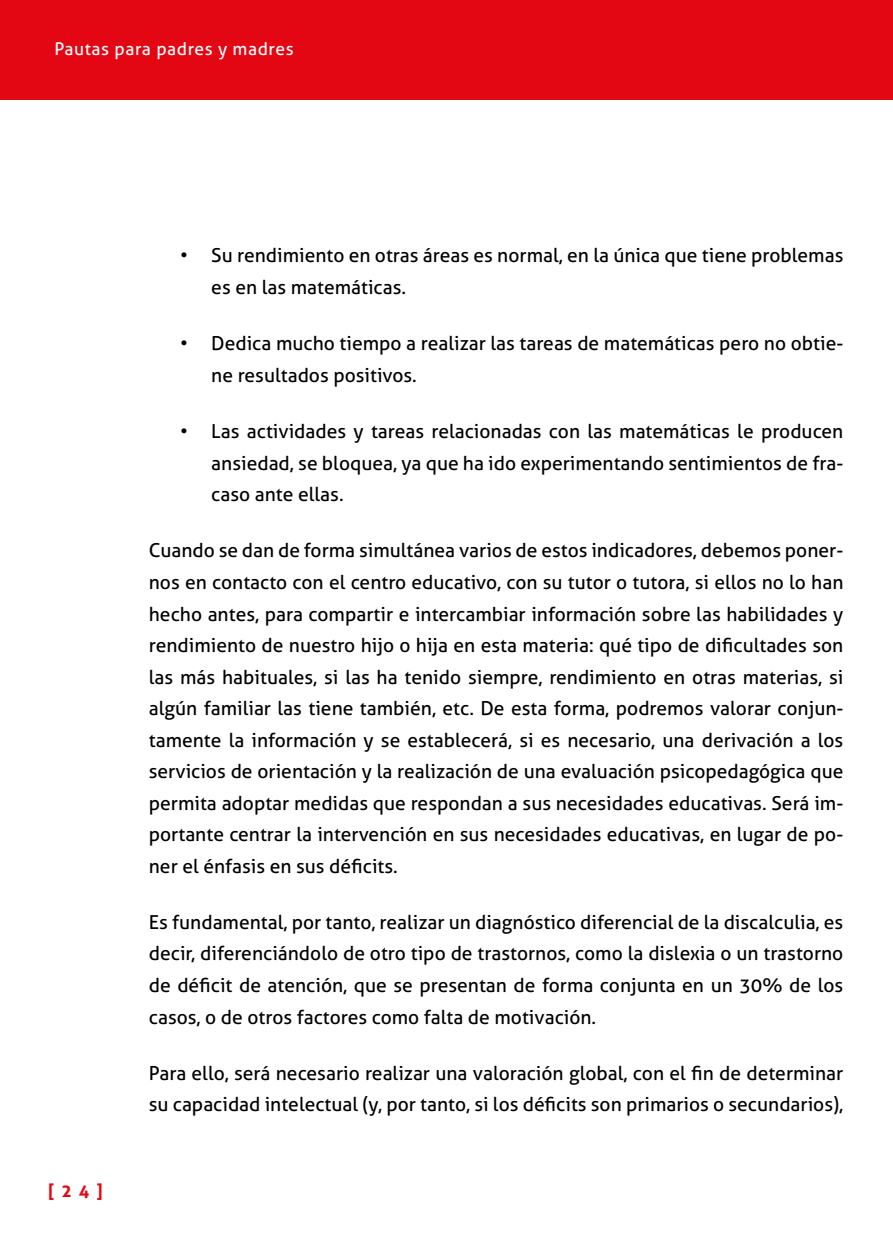
<style>
.page{position:relative;width:893px;height:1241px;background:#fff}
.page>*{position:absolute;margin:0;border:0;box-sizing:border-box;transform-origin:0 0}
.t1{font:19.25px/31.5px "Aller";color:#000}
.t2{font:17.5px "Aller";letter-spacing:.035em;color:#fff}
.t3{font:700 17.5px "Aller";color:#e30613}
</style>
<div class="page">
<div style="left:0;top:0;width:893px;height:99px;background:#e30613"></div>
<p class="t2" style="left:54px;top:38px;width:241px">Pautas para padres y madres</p>
<p class="t1" style="left:211px;top:240px;width:634px;text-indent:-31px">• Su rendimiento en otras áreas es normal, en la única que tiene problemas es en las matemáticas.</p>
<p class="t1" style="left:211px;top:327px;width:633px;text-indent:-31px">• Dedica mucho tiempo a realizar las tareas de matemáticas pero no obtie&shy;ne resultados positivos.</p>
<p class="t1" style="left:211px;top:415px;width:634px;text-align:justify;text-indent:-31px">• Las actividades y tareas relacionadas con las matemáticas le producen ansiedad, se bloquea, ya que ha ido experimentando sentimientos de fra&shy;caso ante ellas.</p>
<p class="t1" style="left:149px;top:534px;width:696px;text-align:justify">Cuando se dan de forma simultánea varios de estos indicadores, debemos poner&shy;nos en contacto con el centro educativo, con su tutor o tutora, si ellos no lo han hecho antes, para compartir e intercambiar información sobre las habilidades y rendimiento de nuestro hijo o hija en esta materia: qué tipo de dificultades son las más habituales, si las ha tenido siempre, rendimiento en otras materias, si algún familiar las tiene también, etc. De esta forma, podremos valorar conjun&shy;tamente la información y se establecerá, si es necesario, una derivación a los servicios de orientación y la realización de una evaluación psicopedagógica que permita adoptar medidas que respondan a sus necesidades educativas. Será im&shy;portante centrar la intervención en sus necesidades educativas, en lugar de po&shy;ner el énfasis en sus déficits.</p>
<p class="t3" style="left:48px;top:1179px;width:56px">[24]</p>
<p class="t1" style="left:149px;top:906px;width:696px;text-align:justify">Es fundamental, por tanto, realizar un diagnóstico diferencial de la discalculia, es decir, diferenciándolo de otro tipo de trastornos, como la dislexia o un trastorno de déficit de atención, que se presentan de forma conjunta en un 30% de los casos, o de otros factores como falta de motivación.</p>
<p class="t1" style="left:149px;top:1057px;width:696px">Para ello, será necesario realizar una valoración global, con el fin de determinar su capacidad intelectual (y, por tanto, si los déficits son primarios o secundarios),</p>
</div>
